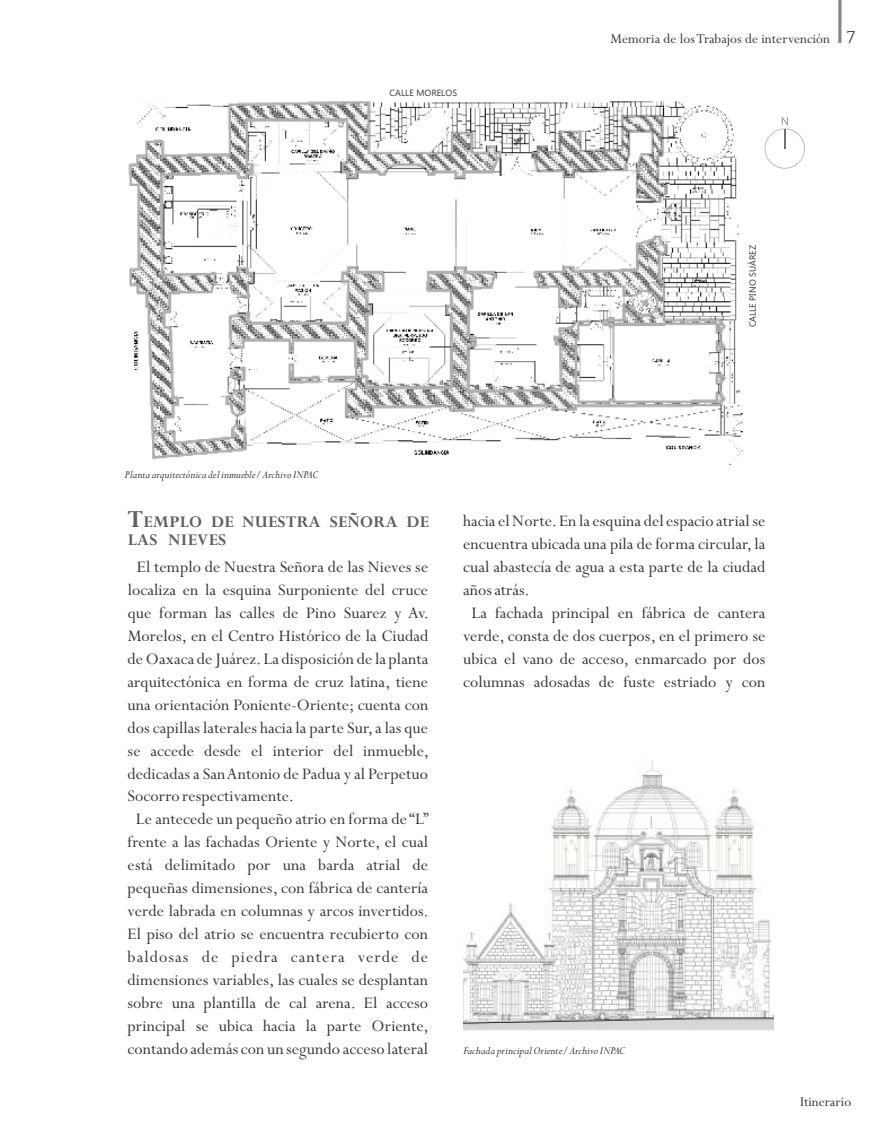
<style>
.page{position:relative;width:893px;height:1140px;background:#fff}
.page>*{position:absolute;margin:0;border:0;box-sizing:border-box;transform-origin:0 0}
.t1{font:18px "Perpetua";letter-spacing:.005em;color:#373435}
.t2{font:700 18px/18.8px "Perpetua";letter-spacing:.02em;color:#606062}
.t3{font:18px "Perpetua";letter-spacing:.06em;color:#373435}
.t4{font:300 16.5px "Perpetua Titling";color:#373435}
.t5{font:15px "Perpetua";color:#373435}
.t6{font:italic 12px "Perpetua";color:#373435}
.t7{font:9px "Ebrima";color:#373435}
.s1{font-size:27px}
</style>
<div class="page">
<img style="left:128px;top:99px;width:614px;height:365px">
<img style="left:463px;top:760px;width:310px;height:271px">
<hr style="left:838px;top:0;width:3px;height:43px;background:#848688">
<div style="left:765px;top:128px;width:40px;height:41px;border:1px solid #bdbfc1;border-radius:50%"></div>
<svg style="left:782px;top:117px;width:6px;height:31px"></svg>
<p class="t7" style="left:390px;top:90px;width:69px">CALLE MORELOS</p>
<p class="t5" style="left:610px;top:33px;width:221px">Memoria de los Trabajos de intervención</p>
<p class="t4" style="left:847px;top:31px;width:11px">7</p>
<p class="t7" style="left:749px;top:327px;width:84px;rotate:-90deg">CALLE PINO SUÁREZ</p>
<p class="t6" style="left:125px;top:471px;width:195px">Planta arquitectónica del inmueble/ Archivo INPAC</p>
<p class="t2" style="left:128px;top:514px;width:303px"><span class="s1">T</span>EMPLO DE NUESTRA SEÑORA DE<br>LAS NIEVES</p>
<p class="t1" style="left:137px;top:560px;width:293px">El templo de Nuestra Señora de las Nieves se</p>
<p class="t1" style="left:128px;top:583px;width:302px">localiza en la esquina Surponiente del cruce</p>
<p class="t1" style="left:128px;top:606px;width:303px">que forman las calles de Pino Suarez y Av.</p>
<p class="t1" style="left:128px;top:629px;width:302px">Morelos, en el Centro Histórico de la Ciudad</p>
<p class="t1" style="left:128px;top:652px;width:302px">de Oaxaca de Juárez.La disposición de la planta</p>
<p class="t1" style="left:128px;top:675px;width:302px">arquitectónica en forma de cruz latina, tiene</p>
<p class="t1" style="left:128px;top:698px;width:302px">una orientación Poniente-Oriente; cuenta con</p>
<p class="t1" style="left:128px;top:721px;width:302px">dos capillas laterales hacia la parte Sur,a las que</p>
<p class="t1" style="left:128px;top:744px;width:303px">se accede desde el interior del inmueble,</p>
<p class="t1" style="left:128px;top:767px;width:302px">dedicadas a San Antonio de Padua y al Perpetuo</p>
<p class="t1" style="left:128px;top:790px;width:168px">Socorro respectivamente.</p>
<p class="t1" style="left:136px;top:813px;width:295px">Le antecede un pequeño atrio en forma de “L”</p>
<p class="t1" style="left:128px;top:836px;width:302px">frente a las fachadas Oriente y Norte, el cual</p>
<p class="t1" style="left:128px;top:859px;width:302px">está delimitado por una barda atrial de</p>
<p class="t1" style="left:128px;top:882px;width:302px">pequeñas dimensiones, con fábrica de cantería</p>
<p class="t1" style="left:128px;top:905px;width:303px">verde labrada en columnas y arcos invertidos.</p>
<p class="t1" style="left:128px;top:928px;width:302px">El piso del atrio se encuentra recubierto con</p>
<p class="t3" style="left:128px;top:951px;width:302px">baldosas de piedra cantera verde de</p>
<p class="t1" style="left:128px;top:973px;width:302px">dimensiones variables, las cuales se desplantan</p>
<p class="t1" style="left:128px;top:996px;width:302px">sobre una plantilla de cal arena. El acceso</p>
<p class="t1" style="left:128px;top:1019px;width:303px">principal se ubica hacia la parte Oriente,</p>
<p class="t1" style="left:128px;top:1042px;width:302px">contando además con un segundo acceso lateral</p>
<p class="t1" style="left:463px;top:514px;width:304px">hacia el Norte.En la esquina del espacio atrial se</p>
<p class="t1" style="left:463px;top:537px;width:304px">encuentra ubicada una pila de forma circular,la</p>
<p class="t1" style="left:463px;top:560px;width:304px">cual abastecía de agua a esta parte de la ciudad</p>
<p class="t1" style="left:463px;top:583px;width:68px">años atrás.</p>
<p class="t1" style="left:471px;top:606px;width:296px">La fachada principal en fábrica de cantera</p>
<p class="t1" style="left:463px;top:629px;width:304px">verde, consta de dos cuerpos, en el primero se</p>
<p class="t1" style="left:463px;top:652px;width:304px">ubica el vano de acceso, enmarcado por dos</p>
<p class="t1" style="left:463px;top:675px;width:304px">columnas adosadas de fuste estriado y con</p>
<p class="t6" style="left:463px;top:1046px;width:163px">Fachada principal Oriente/ Archivo INPAC</p>
<p class="t5" style="left:800px;top:1096px;width:53px">Itinerario</p>
</div>
